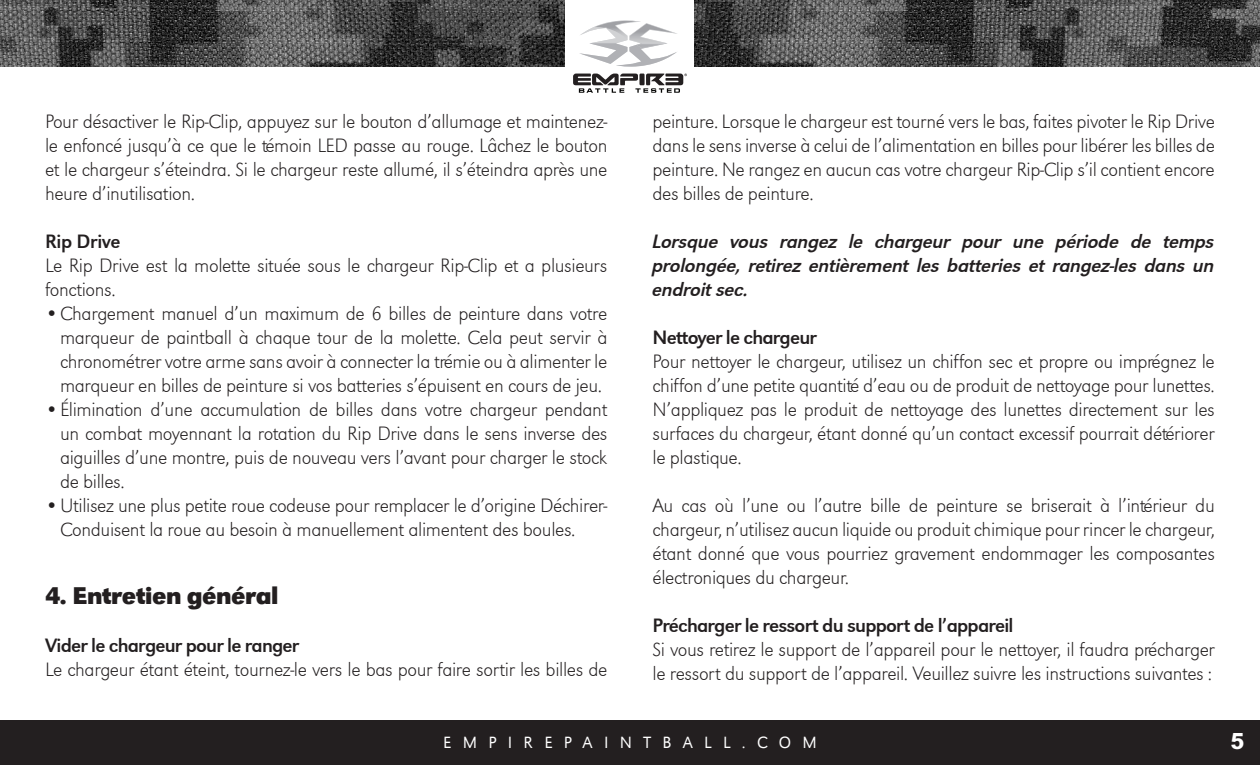
<style>
.page{position:relative;width:1260px;height:765px;background:#fff}
.page>*{position:absolute;margin:0;border:0;box-sizing:border-box;transform-origin:0 0}
.t1{font:700 25px "URW Grotesk T";letter-spacing:-.02em;color:#231f20}
.t2{font:800 22.5px "Arial";color:#fff}
.t3{font:20px/24px "URW Grotesk T Extr Ligh";letter-spacing:-.02em;color:#231f20;text-align:justify}
.t4{font:20px/24px "URW Grotesk T Regu Obli";letter-spacing:-.02em;color:#231f20;text-align:justify}
.t5{font:20px "URW Grotesk T";letter-spacing:-.04em;color:#231f20}
.t6{font:20px "URW Grotesk T";letter-spacing:-.02em;color:#231f20}
.t7{font:16.75px "URW Grotesk SCT Ligh";letter-spacing:.675em;color:#fff}
</style>
<div class="page">
<div style="left:0;top:720px;width:1260px;height:45px;background:#231f20"></div>
<img style="left:0;top:0;width:1260px;height:67px">
<div style="left:566px;top:0;width:128px;height:96px;background:#fff"></div>
<svg style="left:573px;top:20px;width:114px;height:73px"></svg>
<p class="t3" style="left:45px;top:109px;width:564px">Pour désactiver le Rip-Clip, appuyez sur le bouton d’allumage et maintenez&shy;le enfoncé jusqu’à ce que le témoin LED passe au rouge. Lâchez le bouton et le chargeur s’éteindra. Si le chargeur reste allumé, il s’éteindra après une heure d’inutilisation.</p>
<p class="t6" style="left:45px;top:230px;width:77px">Rip Drive</p>
<p class="t3" style="left:45px;top:253px;width:564px">Le Rip Drive est la molette située sous le chargeur Rip-Clip et a plusieurs fonctions.</p>
<p class="t3" style="left:60px;top:301px;width:549px;text-indent:-15px">•Chargement manuel d’un maximum de 6 billes de peinture dans votre marqueur de paintball à chaque tour de la molette. Cela peut servir à chronométrer votre arme sans avoir à connecter la trémie ou à alimenter le marqueur en billes de peinture si vos batteries s’épuisent en cours de jeu.</p>
<p class="t3" style="left:60px;top:397px;width:549px;text-indent:-15px">•Élimination d’une accumulation de billes dans votre chargeur pendant un combat moyennant la rotation du Rip Drive dans le sens inverse des aiguilles d’une montre, puis de nouveau vers l’avant pour charger le stock de billes.</p>
<p class="t3" style="left:60px;top:493px;width:549px;text-indent:-15px">•Utilisez une plus petite roue codeuse pour remplacer le d’origine Déchirer-<br>Conduisent la roue au besoin à manuellement alimentent des boules.</p>
<p class="t1" style="left:45px;top:581px;width:235px">4. Entretien général</p>
<p class="t5" style="left:45px;top:634px;width:256px">Vider le chargeur pour le ranger</p>
<p class="t3" style="left:45px;top:657px;width:564px">Le chargeur étant éteint, tournez-le vers le bas pour faire sortir les billes de</p>
<p class="t3" style="left:652px;top:109px;width:564px">peinture. Lorsque le chargeur est tourné vers le bas, faites pivoter le Rip Drive dans le sens inverse à celui de l’alimentation en billes pour libérer les billes de peinture. Ne rangez en aucun cas votre chargeur Rip-Clip s’il contient encore des billes de peinture.</p>
<p class="t4" style="left:652px;top:229px;width:564px">Lorsque vous rangez le chargeur pour une période de temps prolongée, retirez entièrement les batteries et rangez-les dans un endroit sec.</p>
<p class="t5" style="left:652px;top:326px;width:166px">Nettoyer le chargeur</p>
<p class="t3" style="left:652px;top:349px;width:564px">Pour nettoyer le chargeur, utilisez un chiffon sec et propre ou imprégnez le chiffon d’une petite quantité d’eau ou de produit de nettoyage pour lunettes.<br>N’appliquez pas le produit de nettoyage des lunettes directement sur les surfaces du chargeur, étant donné qu’un contact excessif pourrait détériorer le plastique.</p>
<p class="t3" style="left:652px;top:493px;width:564px">Au cas où l’une ou l’autre bille de peinture se briserait à l’intérieur du chargeur, n’utilisez aucun liquide ou produit chimique pour rincer le chargeur, étant donné que vous pourriez gravement endommager les composantes électroniques du chargeur.</p>
<p class="t5" style="left:652px;top:614px;width:362px">Précharger le ressort du support de l’appareil</p>
<p class="t3" style="left:652px;top:637px;width:564px">Si vous retirez le support de l’appareil pour le nettoyer, il faudra précharger le ressort du support de l’appareil. Veuillez suivre les instructions suivantes :</p>
<p class="t7" style="left:443px;top:733px;width:375px">EMPIREPAINTBALL.COM</p>
<p class="t2" style="left:1231px;top:727px;width:15px">5</p>
</div>
